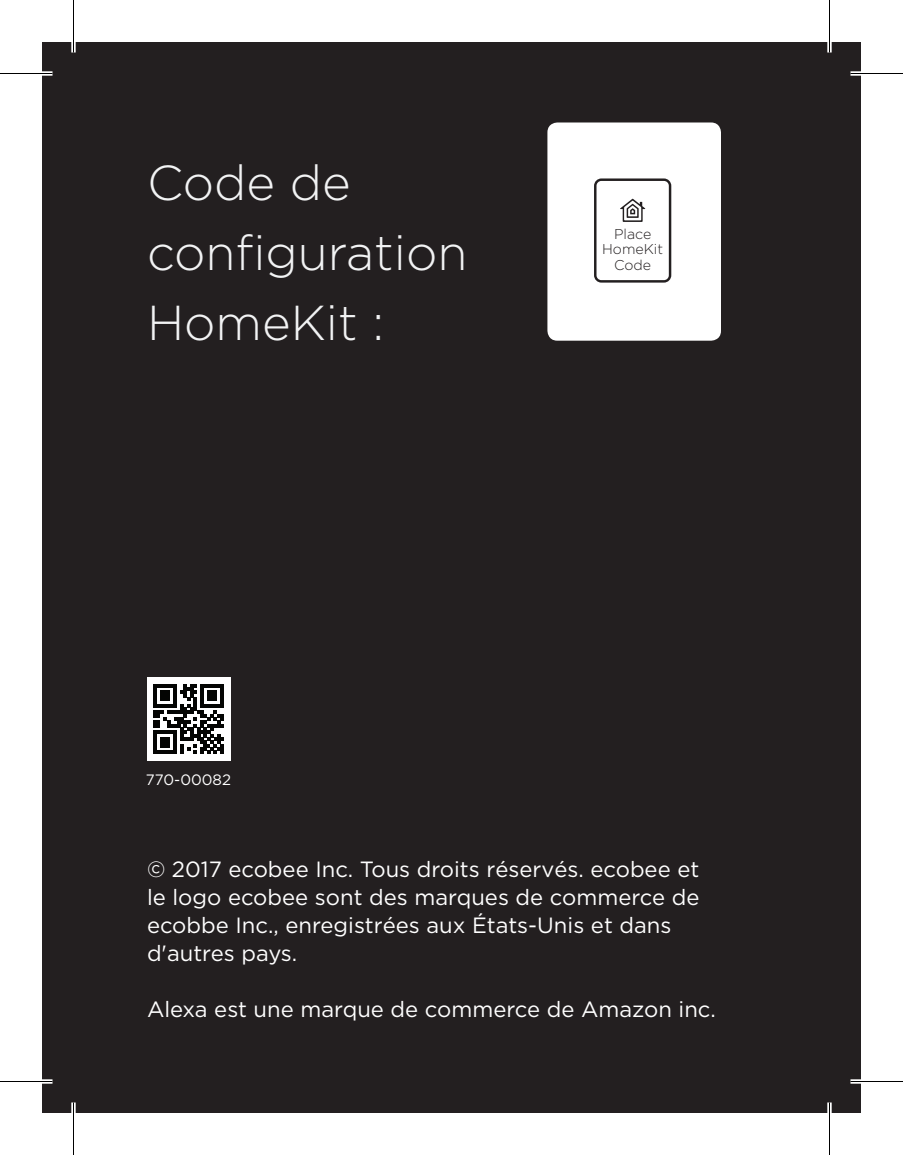
<style>
.page{position:relative;width:903px;height:1155px;background:#fff}
.page>*{position:absolute;margin:0;border:0;box-sizing:border-box;transform-origin:0 0}
.t1{font:300 49px/70px "Gotham";color:#f2f3f4}
.t2{font:22.05px/28px "Gotham";color:#fff}
.t3{font:15.05px "Gotham";color:#fff}
.t4{font:300 14px/15.4px "Gotham";color:#231f20;text-align:center}
</style>
<div class="page">
<div style="left:42px;top:42px;width:819px;height:1071px;background:#231f20"></div>
<div style="left:547px;top:122px;width:174px;height:219px;background:#fff;border-radius:10px"></div>
<svg style="left:594px;top:178px;width:77px;height:105px"></svg>
<div style="left:147px;top:677px;width:83px;height:84px;background:#fff"></div>
<svg style="left:154px;top:684px;width:70px;height:70px"></svg>
<div style="left:0;top:71px;width:52px;height:5px;background:#fff"></div>
<div style="left:850px;top:71px;width:53px;height:5px;background:#fff"></div>
<div style="left:0;top:1079px;width:52px;height:5px;background:#fff"></div>
<div style="left:850px;top:1079px;width:53px;height:5px;background:#fff"></div>
<div style="left:71px;top:0;width:5px;height:52px;background:#fff"></div>
<div style="left:71px;top:1102px;width:5px;height:53px;background:#fff"></div>
<div style="left:827px;top:0;width:5px;height:52px;background:#fff"></div>
<div style="left:827px;top:1102px;width:5px;height:53px;background:#fff"></div>
<hr style="left:0;top:73px;width:52px;height:1px;background:#000">
<hr style="left:850px;top:73px;width:53px;height:1px;background:#000">
<hr style="left:0;top:1081px;width:52px;height:1px;background:#000">
<hr style="left:850px;top:1081px;width:53px;height:1px;background:#000">
<hr style="left:73px;top:0;width:1px;height:52px;background:#000">
<hr style="left:73px;top:1102px;width:1px;height:53px;background:#000">
<hr style="left:829px;top:0;width:1px;height:52px;background:#000">
<hr style="left:829px;top:1102px;width:1px;height:53px;background:#000">
<h1 class="t1" style="left:147px;top:147px;width:322px">Code de configuration<br>HomeKit :</h1>
<p class="t4" style="left:602px;top:226px;width:62px">Place<br>HomeKit<br>Code</p>
<p class="t3" style="left:146px;top:771px;width:87px">770-00082</p>
<p class="t2" style="left:147px;top:855px;width:554px">© 2017 ecobee Inc. Tous droits réservés. ecobee et le logo ecobee sont des marques de commerce de ecobbe Inc., enregistrées aux États-Unis et dans d'autres pays.</p>
<p class="t2" style="left:147px;top:995px;width:570px">Alexa est une marque de commerce de Amazon inc.</p>
</div>
